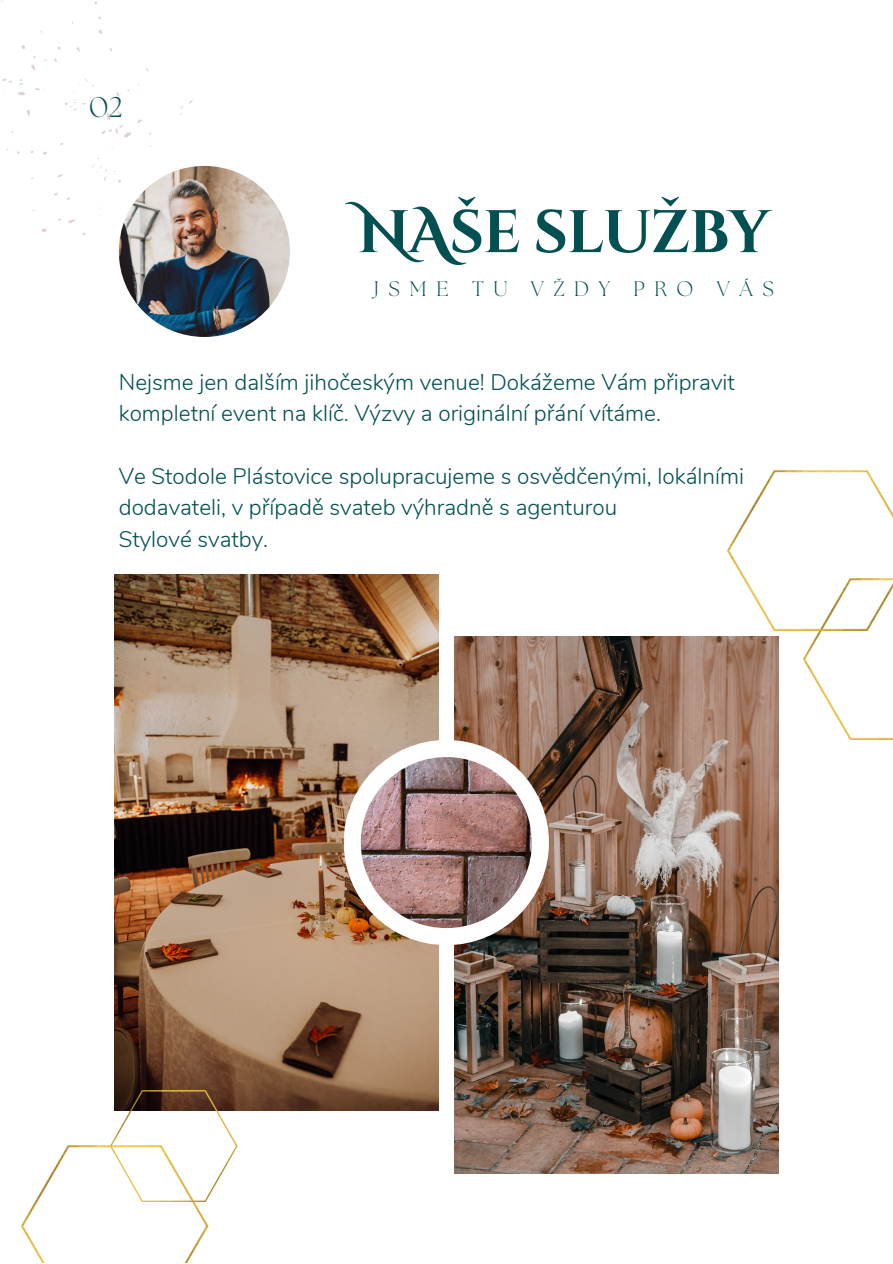
<style>
.page{position:relative;width:893px;height:1264px;background:#fff}
.page>*{position:absolute;margin:0;border:0;box-sizing:border-box;transform-origin:0 0}
.t1{font:700 60px "Cinzel Decorative";letter-spacing:-.02em;color:#025051}
.t2{font:300 28.5px "The Seasons";color:#025051}
.t3{font:300 22.5px/31.5px "Nunito";color:#025051}
.t4{font:300 21px "The Seasons";letter-spacing:.45em;color:#025051}
</style>
<div class="page">
<img style="left:114px;top:574px;width:324px;height:536px">
<img style="left:119px;top:166px;width:171px;height:171px;border-radius:50%">
<img style="left:454px;top:636px;width:324px;height:537px">
<div style="left:344px;top:740px;width:205px;height:205px;background:#fff;border-radius:50%"></div>
<img style="left:361px;top:757px;width:171px;height:171px;border-radius:50%">
<img style="left:803px;top:631px;width:89px;height:108px">
<img style="left:727px;top:470px;width:165px;height:161px">
<img style="left:21px;top:1145px;width:187px;height:117px">
<img style="left:110px;top:1090px;width:127px;height:110px">
<svg style="left:180px;top:99px;width:13px;height:16px"></svg>
<svg style="left:124px;top:213px;width:11px;height:10px"></svg>
<svg style="left:43px;top:151px;width:4px;height:4px"></svg>
<svg style="left:58px;top:174px;width:6px;height:3px"></svg>
<svg style="left:68px;top:219px;width:8px;height:4px"></svg>
<svg style="left:41px;top:228px;width:6px;height:5px"></svg>
<svg style="left:91px;top:157px;width:30px;height:26px"></svg>
<svg style="left:100px;top:84px;width:51px;height:64px"></svg>
<svg style="left:76px;top:47px;width:4px;height:6px"></svg>
<svg style="left:31px;top:65px;width:4px;height:5px"></svg>
<svg style="left:21px;top:45px;width:4px;height:4px"></svg>
<svg style="left:65px;top:99px;width:22px;height:12px"></svg>
<svg style="left:27px;top:110px;width:3px;height:7px"></svg>
<svg style="left:2px;top:78px;width:24px;height:19px"></svg>
<p class="t2" style="left:89px;top:94px;width:35px">02</p>
<p class="t1" style="left:357px;top:193px;width:414px">NAše služby</p>
<p class="t4" style="left:373px;top:279px;width:402px">JSME TU VŽDY PRO VÁS</p>
<p class="t3" style="left:119px;top:366px;width:617px">Nejsme jen dalším jihočeským venue! Dokážeme Vám připravit kompletní event na klíč. Výzvy a originální přání vítáme.</p>
<p class="t3" style="left:119px;top:461px;width:626px">Ve Stodole Plástovice spolupracujeme s osvědčenými, lokálními dodavateli, v případě svateb výhradně s agenturou</p>
<p class="t3" style="left:119px;top:524px;width:151px">Stylové svatby.</p>
</div>
